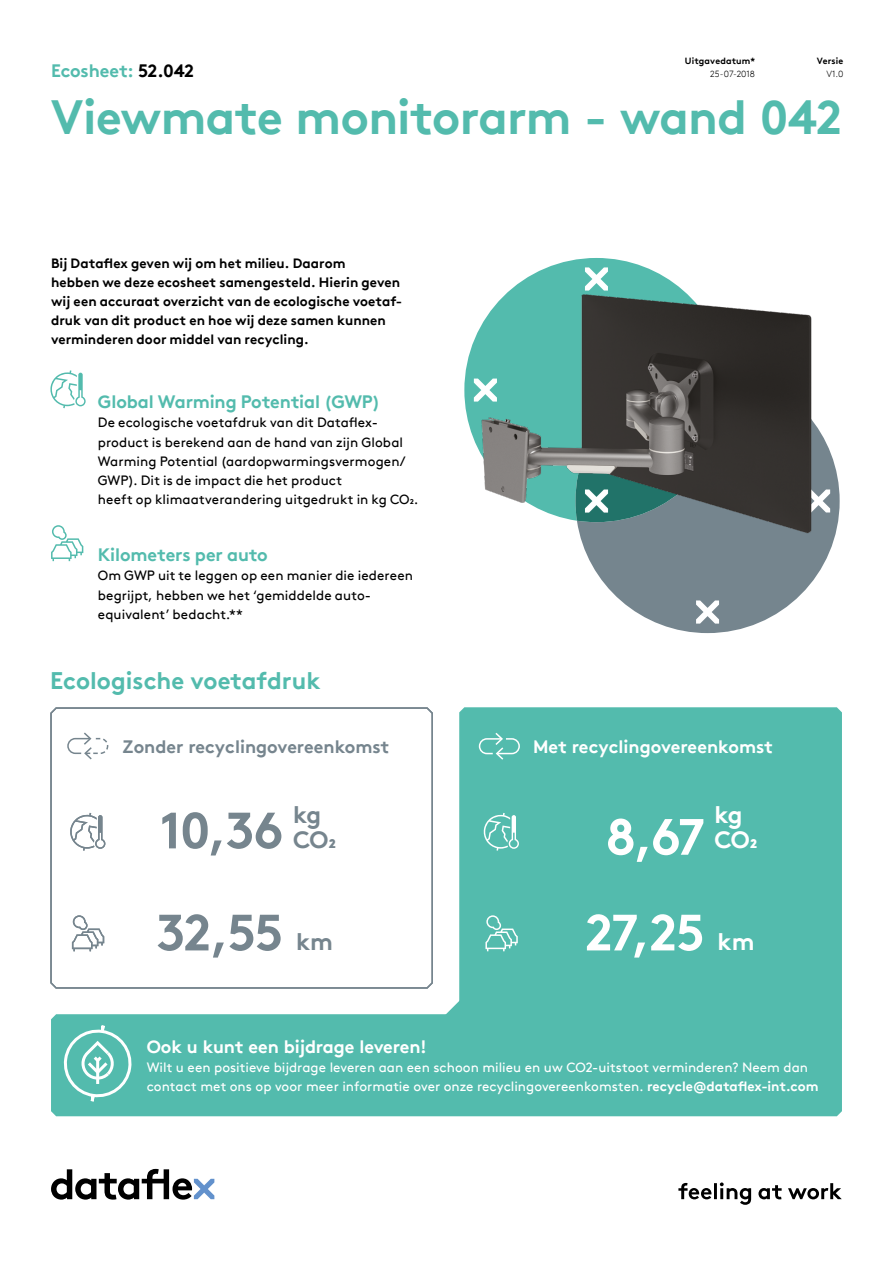
<style>
.page{position:relative;width:893px;height:1263px;background:#fff}
.page>*{position:absolute;margin:0;border:0;box-sizing:border-box;transform-origin:0 0}
.Value{font:700 51px "Brown Pro TT";letter-spacing:-.03em;color:#76858e}
.Value-2{font:700 51px "Brown Pro TT";color:#fff}
.Table_bold{font:700 51px "Brown Pro TT";color:#fff}
.t1{font:700 48px "Brown Pro TT";letter-spacing:-.015em;color:#53bbad}
.Subkop{font:700 24px "Brown Pro TT";color:#53bbad}
.body{font:700 24px "Brown Pro TT";color:#76858e}
.body-2{font:700 24px "Brown Pro TT";color:#fff}
.Body_white{font:700 24px "Brown Pro TT";color:#76858e}
.Body_white-2{font:700 24px "Brown Pro TT";color:#fff}
.body-3{font:700 18px "Brown Pro TT";letter-spacing:-.01em;color:#53bbad}
.Subkop-2{font:700 18px "Brown Pro TT";color:#76858e}
.Small_print{font:700 18px "Brown Pro TT";letter-spacing:-.005em;color:#fff}
.Subkop-3{font:700 18px "Brown Pro TT";color:#fff}
.productnummer{font:700 18px "Brown Pro TT";letter-spacing:-.01em;color:#53bbad}
.body-4{font:13.5px/19.2px "Brown Pro TT";letter-spacing:.005em;color:#000}
.body-5{font:700 13.5px/19.2px "Brown Pro TT";letter-spacing:.005em;color:#000}
.Small_print-2{font:13.5px/19.2px "Brown Pro TT";color:#fff}
.Small_print-3{font:700 9px "Brown Pro TT";letter-spacing:.015em;color:#000}
.Small_print-4{font:300 9px "Brown Pro TT";letter-spacing:-.005em;color:#000}
.s1{color:#000}
.s2{font-weight:700}
</style>
<div class="page">
<svg style="left:446px;top:1001px;width:13px;height:13px"></svg>
<div style="left:459px;top:707px;width:383px;height:307px;background:#53bbad"></div>
<svg style="left:50px;top:707px;width:383px;height:282px"></svg>
<svg style="left:662px;top:475px;width:178px;height:158px"></svg>
<svg style="left:51px;top:1169px;width:163px;height:30px"></svg>
<svg style="left:678px;top:1182px;width:164px;height:23px"></svg>
<img style="left:464px;top:258px;width:373px;height:367px">
<div style="left:51px;top:1014px;width:791px;height:102px;background:#53bbad"></div>
<svg style="left:479px;top:733px;width:41px;height:27px"></svg>
<svg style="left:67px;top:732px;width:41px;height:27px"></svg>
<svg style="left:63px;top:1025px;width:70px;height:79px;background:#74c8bc"></svg>
<svg style="left:51px;top:525px;width:32px;height:36px"></svg>
<svg style="left:72px;top:915px;width:32px;height:36px"></svg>
<svg style="left:485px;top:915px;width:33px;height:36px"></svg>
<svg style="left:50px;top:370px;width:36px;height:38px"></svg>
<svg style="left:70px;top:813px;width:35px;height:38px"></svg>
<svg style="left:483px;top:813px;width:36px;height:38px"></svg>
<p class="productnummer" style="left:51px;top:56px;width:144px">Ecosheet: <span class="s1">52.042</span></p>
<p class="Small_print-3" style="left:685px;top:53px;width:72px">Uitgavedatum*</p>
<p class="Small_print-4" style="left:710px;top:67px;width:46px">25-07-2018</p>
<p class="Small_print-3" style="left:817px;top:53px;width:28px">Versie</p>
<p class="Small_print-4" style="left:826px;top:67px;width:18px">V1.0</p>
<p class="t1" style="left:51px;top:78px;width:792px">Viewmate monitorarm - wand 042</p>
<p class="body-5" style="left:51px;top:252px;width:296px">Bij Dataflex geven wij om het milieu. Daarom</p>
<p class="body-5" style="left:51px;top:271px;width:353px">hebben we deze ecosheet samengesteld. Hierin geven wij een accuraat overzicht van de ecologische voetaf&shy;druk van dit product en hoe wij deze samen kunnen verminderen door middel van recycling.</p>
<p class="body-3" style="left:98px;top:387px;width:284px">Global Warming Potential (GWP)</p>
<p class="body-4" style="left:98px;top:412px;width:282px">De ecologische voetafdruk van dit Dataflex-</p>
<p class="body-4" style="left:98px;top:431px;width:309px">product is berekend aan de hand van zijn Global<br>Warming Potential (aardopwarmingsvermogen/<br>GWP). Dit is de impact die het product</p>
<p class="body-4" style="left:98px;top:488px;width:322px">heeft op klimaatverandering uitgedrukt in kg CO2.</p>
<p class="body-3" style="left:98px;top:540px;width:172px">Kilometers per auto</p>
<p class="body-4" style="left:98px;top:565px;width:317px">Om GWP uit te leggen op een manier die iedereen begrijpt, hebben we het ‘gemiddelde auto-</p>
<p class="body-4" style="left:98px;top:603px;width:147px">equivalent’ bedacht.**</p>
<p class="Subkop" style="left:50px;top:661px;width:272px">Ecologische voetafdruk</p>
<p class="Subkop-2" style="left:123px;top:732px;width:268px">Zonder recyclingovereenkomst</p>
<p class="Subkop-3" style="left:533px;top:732px;width:241px">Met recyclingovereenkomst</p>
<p class="body" style="left:293px;top:795px;width:30px">kg</p>
<p class="body" style="left:293px;top:820px;width:45px">CO2</p>
<p class="Value" style="left:160px;top:789px;width:125px">10,36</p>
<p class="Table_bold" style="left:605px;top:795px;width:101px">8,67</p>
<p class="body-2" style="left:714px;top:795px;width:30px">kg</p>
<p class="body-2" style="left:714px;top:820px;width:45px">CO2</p>
<p class="Value" style="left:156px;top:891px;width:129px">32,55</p>
<p class="Body_white" style="left:296px;top:922px;width:38px">km</p>
<p class="Value-2" style="left:585px;top:891px;width:122px">27,25</p>
<p class="Body_white-2" style="left:718px;top:922px;width:38px">km</p>
<p class="Small_print" style="left:147px;top:1031px;width:282px">Ook u kunt een bijdrage leveren!</p>
<p class="Small_print-2" style="left:147px;top:1056px;width:673px">Wilt u een positieve bijdrage leveren aan een schoon milieu en uw CO2-uitstoot verminderen? Neem dan contact met ons op voor meer informatie over onze recyclingovereenkomsten. <span class="s2">recycle@dataflex-int.com</span></p>
</div>
